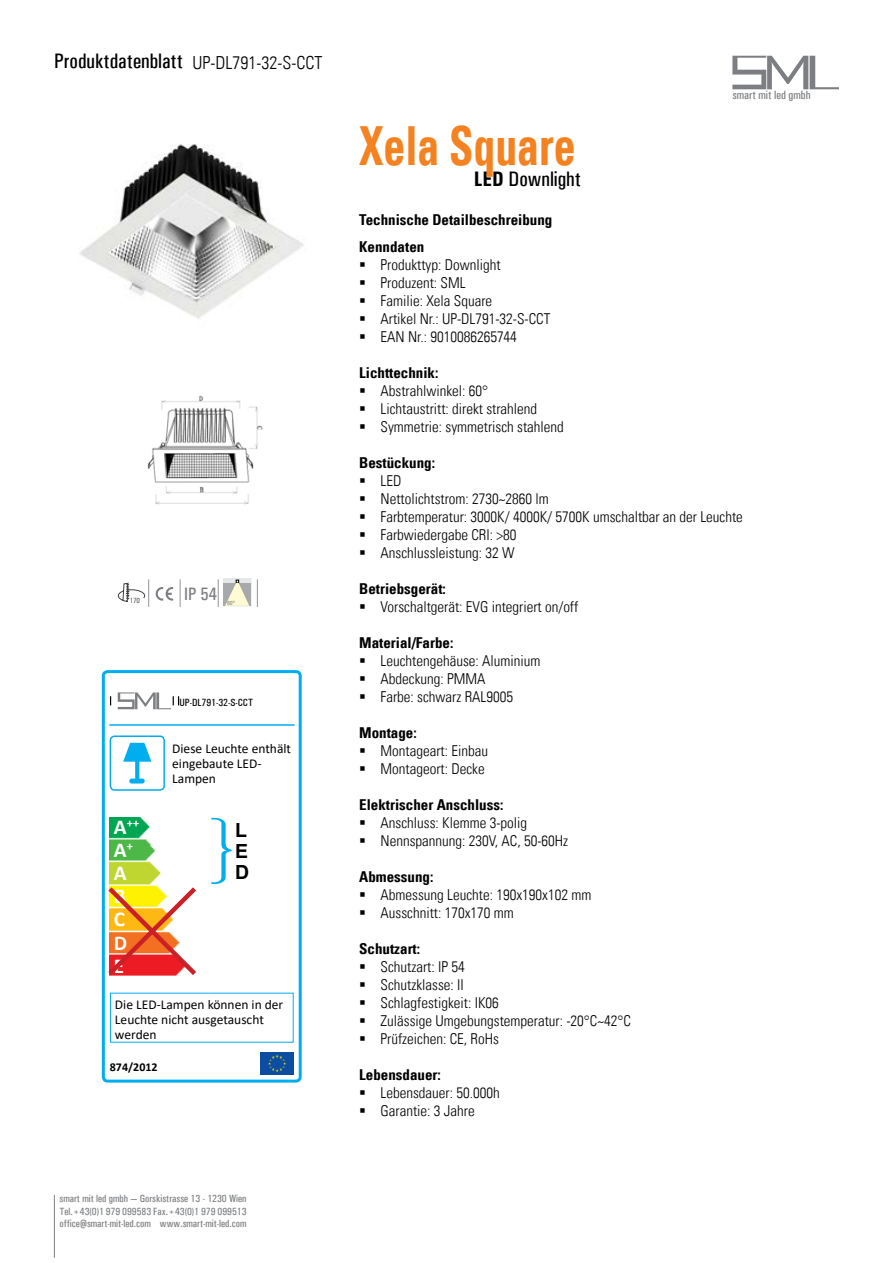
<style>
.page{position:relative;width:893px;height:1263px;background:#fff}
.page>*{position:absolute;margin:0;border:0;box-sizing:border-box;transform-origin:0 0}
.Einf__Abs{font:700 condensed 54px "Univers LT";color:#f58220;scale:.81 1}
.t1{font:700 21.15px/23.2px "Calibri";color:#fff}
.Einf__Abs-2{font:500 21px "Univers Condensed";color:#000}
.t2{font:700 19.5px/21px "Arial";color:#000;text-align:justify}
.Artikel{font:300 condensed 18px "Univers LT";color:#000}
.t3{font:500 18px "Univers Condensed";color:#7c7e81}
.t4{font:300 condensed 15px "Univers LT";color:#000}
.Absatzformat_3{font:700 condensed 15px "Univers LT";color:#000}
.t5{font:13.5px/15px "Calibri";color:#000}
.t6{font:700 12.3px "Calibri";color:#fff}
.t7{font:500 12px "Univers Condensed";color:#7c7e81}
.t8{font:700 12px "Calibri";color:#000}
.t9{font:500 10.5px/12.6px "Univers Condensed";color:#7c7e81;text-align:justify}
.t10{font:500 10.5px "Univers Condensed";color:#000}
.Einf__Abs-3{font:500 7.5px "Univers Condensed";color:#58595b}
.t11{font:500 6px "Univers Condensed";color:#7c7e81}
.s1{font-size:21.15px}
.s2{font-weight:700}
</style>
<div class="page">
<div style="left:102px;top:670px;width:200px;height:412px;border:3px solid #00aeef;border-radius:4px"></div>
<hr style="left:109px;top:724px;width:185px;height:2px;background:#00aeef">
<div style="left:110px;top:735px;width:55px;height:56px;border:2px solid #00aeef;border-radius:4px"></div>
<img style="left:110px;top:817px;width:51px;height:65px">
<svg style="left:211px;top:818px;width:21px;height:66px"></svg>
<img style="left:261px;top:1053px;width:32px;height:21px">
<svg style="left:104px;top:882px;width:92px;height:98px"></svg>
<svg style="left:123px;top:743px;width:28px;height:35px"></svg>
<div style="left:129px;top:778px;width:16px;height:5px;background:#00aeef;border-radius:2px"></div>
<svg style="left:118px;top:692px;width:61px;height:17px"></svg>
<svg style="left:732px;top:56px;width:107px;height:33px"></svg>
<hr style="left:54px;top:1195px;width:1px;height:63px;background:#7c7e81">
<svg style="left:156px;top:587px;width:17px;height:14px"></svg>
<svg style="left:218px;top:579px;width:1px;height:28px"></svg>
<svg style="left:223px;top:578px;width:28px;height:28px"></svg>
<div style="left:224px;top:583px;width:27px;height:23px;background:#a7a9ac"></div>
<svg style="left:225px;top:580px;width:24px;height:26px"></svg>
<svg style="left:180px;top:579px;width:1px;height:28px"></svg>
<img style="left:80px;top:144px;width:224px;height:175px">
<svg style="left:257px;top:579px;width:1px;height:28px"></svg>
<img style="left:147px;top:395px;width:116px;height:110px">
<svg style="left:118px;top:579px;width:31px;height:28px"></svg>
<h3 class="Einf__Abs-2" style="left:54px;top:49px;width:131px">Produktdatenblatt</h3>
<p class="Artikel" style="left:192px;top:51px;width:131px">UP-DL791-32-S-CCT</p>
<p class="Einf__Abs-3" style="left:130px;top:596px;width:12px">170</p>
<p class="t3" style="left:184px;top:583px;width:34px">IP 54</p>
<p class="t11" style="left:227px;top:599px;width:10px">60°</p>
<p class="t6" style="left:114px;top:814px;width:27px"><span class="s1">A</span>++</p>
<h2 class="t1" style="left:114px;top:838px;width:20px">A<sup>+<br></sup>A<br>B<br>C<br>D<br>E</h2>
<p class="t10" style="left:179px;top:696px;width:75px">UP-DL791-32-S-CCT</p>
<p class="t5" style="left:172px;top:740px;width:120px">Diese Leuchte enthält eingebaute LED-<br>Lampen</p>
<h3 class="t2" style="left:235px;top:820px;width:16px">L E D</h3>
<p class="t5" style="left:115px;top:996px;width:170px">Die LED-Lampen können in der<br>Leuchte nicht ausgetauscht werden</p>
<p class="t8" style="left:110px;top:1058px;width:49px">874/2012</p>
<p class="t9" style="left:60px;top:1192px;width:189px">smart mit led gmbh — Gorskistrasse 13 - 1230 Wien Tel.+43(0)1 979 099583 Fax.+43(0)1 979 099513 office@smart-mit-led.com www.smart-mit-led.com</p>
<p class="Einf__Abs" style="left:359px;top:112px;width:268px">Xela Square</p>
<p class="Einf__Abs-2" style="left:474px;top:167px;width:109px"><span class="s2">LED</span> Downlight</p>
<p class="t7" style="left:732px;top:88px;width:80px">smart mit led gmbh</p>
<p class="Absatzformat_3" style="left:359px;top:210px;width:195px">Technische Detailbeschreibung</p>
<p class="Absatzformat_3" style="left:359px;top:237px;width:67px">Kenndaten</p>
<p class="t4" style="left:359px;top:255px;width:143px">▪ Produkttyp: Downlight</p>
<p class="t4" style="left:359px;top:273px;width:108px">▪ Produzent: SML</p>
<p class="t4" style="left:359px;top:291px;width:134px">▪ Familie: Xela Square</p>
<p class="t4" style="left:359px;top:309px;width:193px">▪ Artikel Nr.: UP-DL791-32-S-CCT</p>
<p class="t4" style="left:359px;top:327px;width:159px">▪ EAN Nr.: 9010086265744</p>
<p class="Absatzformat_3" style="left:359px;top:363px;width:81px">Lichttechnik:</p>
<p class="t4" style="left:359px;top:381px;width:130px">▪ Abstrahlwinkel: 60°</p>
<p class="t4" style="left:359px;top:399px;width:179px">▪ Lichtaustritt: direkt strahlend</p>
<p class="t4" style="left:359px;top:417px;width:206px">▪ Symmetrie: symmetrisch stahlend</p>
<p class="Absatzformat_3" style="left:359px;top:453px;width:77px">Bestückung:</p>
<p class="t4" style="left:359px;top:471px;width:44px">▪ LED</p>
<p class="t4" style="left:359px;top:489px;width:191px">▪ Nettolichtstrom: 2730~2860 lm</p>
<p class="t4" style="left:359px;top:507px;width:385px">▪ Farbtemperatur: 3000K/ 4000K/ 5700K umschaltbar an der Leuchte</p>
<p class="t4" style="left:359px;top:525px;width:159px">▪ Farbwiedergabe CRI: &gt;80</p>
<p class="t4" style="left:359px;top:543px;width:157px">▪ Anschlussleistung: 32 W</p>
<p class="Absatzformat_3" style="left:359px;top:579px;width:88px">Betriebsgerät:</p>
<p class="t4" style="left:359px;top:597px;width:220px">▪ Vorschaltgerät: EVG integriert on/off</p>
<p class="Absatzformat_3" style="left:359px;top:633px;width:96px">Material/Farbe:</p>
<p class="t4" style="left:359px;top:651px;width:183px">▪ Leuchtengehäuse: Aluminium</p>
<p class="t4" style="left:359px;top:669px;width:128px">▪ Abdeckung: PMMA</p>
<p class="t4" style="left:359px;top:687px;width:155px">▪ Farbe: schwarz RAL9005</p>
<p class="Absatzformat_3" style="left:359px;top:723px;width:59px">Montage:</p>
<p class="t4" style="left:359px;top:741px;width:130px">▪ Montageart: Einbau</p>
<p class="t4" style="left:359px;top:759px;width:127px">▪ Montageort: Decke</p>
<p class="Absatzformat_3" style="left:359px;top:795px;width:146px">Elektrischer Anschluss:</p>
<p class="t4" style="left:359px;top:813px;width:169px">▪ Anschluss: Klemme 3-polig</p>
<p class="t4" style="left:359px;top:831px;width:210px">▪ Nennspannung: 230V, AC, 50-60Hz</p>
<p class="Absatzformat_3" style="left:359px;top:867px;width:76px">Abmessung:</p>
<p class="t4" style="left:359px;top:885px;width:234px">▪ Abmessung Leuchte: 190x190x102 mm</p>
<p class="t4" style="left:359px;top:903px;width:156px">▪ Ausschnitt: 170x170 mm</p>
<p class="Absatzformat_3" style="left:359px;top:939px;width:62px">Schutzart:</p>
<p class="t4" style="left:359px;top:957px;width:107px">▪ Schutzart: IP 54</p>
<p class="t4" style="left:359px;top:975px;width:106px">▪ Schutzklasse: II</p>
<p class="t4" style="left:359px;top:993px;width:141px">▪ Schlagfestigkeit: IK06</p>
<p class="t4" style="left:359px;top:1011px;width:273px">▪ Zulässige Umgebungstemperatur: -20°C~42°C</p>
<p class="t4" style="left:359px;top:1029px;width:141px">▪ Prüfzeichen: CE, RoHs</p>
<p class="Absatzformat_3" style="left:359px;top:1065px;width:83px">Lebensdauer:</p>
<p class="t4" style="left:359px;top:1083px;width:142px">▪ Lebensdauer: 50.000h</p>
<p class="t4" style="left:359px;top:1101px;width:117px">▪ Garantie: 3 Jahre</p>
</div>
